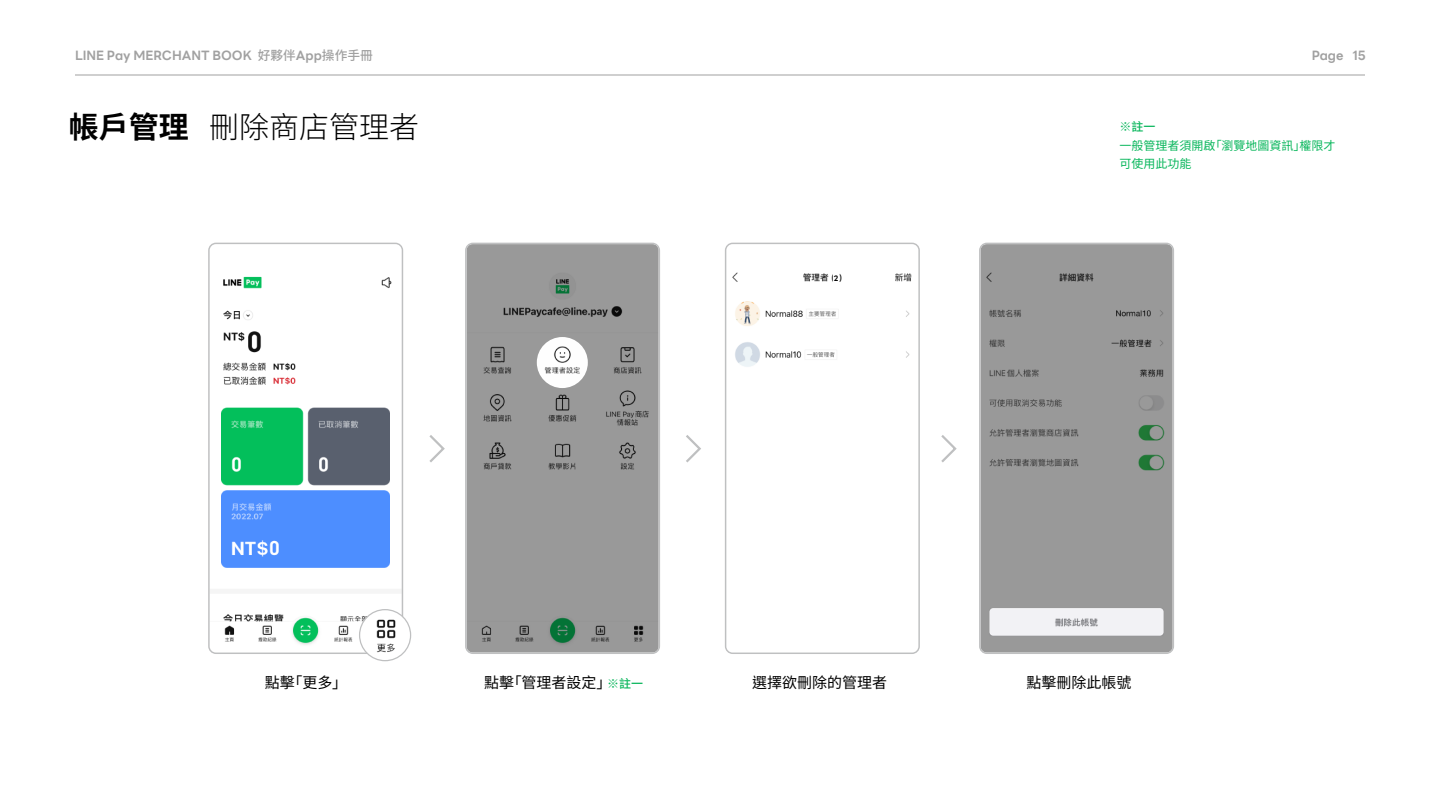
<style>
.page{position:relative;width:1440px;height:810px;background:#fff}
.page>*{position:absolute;margin:0;border:0;box-sizing:border-box;transform-origin:0 0}
.t1{font:300 30px "Noto Sans CJ Ktc";color:#000}
.t2{font:15px "Noto Sans CJ Ktc";color:#000}
.t3{font:700 12.75px "LINE Seed";color:#a1a1a1}
.t4{font:12px/18.8px "Noto Sans CJ Ktc";color:#08b65b}
.t5{font:700 7.5px "LINE Seed Sans";color:#000}
.s1{font-family:"Noto Sans CJ Ktc";font-weight:500}
.s2{font-weight:700}
.s3{font-weight:500}
.s4{font-size:12px;color:#08b65b}
.s5{font-weight:500;font-size:12px;color:#08b65b}
</style>
<div class="page">
<svg style="left:208px;top:243px;width:195px;height:411px"></svg>
<svg style="left:465px;top:243px;width:195px;height:411px;background:#989998"></svg>
<svg style="left:686px;top:435px;width:15px;height:28px"></svg>
<svg style="left:429px;top:435px;width:16px;height:27px"></svg>
<svg style="left:941px;top:435px;width:16px;height:28px"></svg>
<img style="left:360px;top:610px;width:51px;height:51px;border-radius:26px">
<div style="left:359px;top:609px;width:52px;height:52px;border:1px solid #bfc0c1;border-radius:50%"></div>
<svg style="left:979px;top:243px;width:195px;height:411px;background:#9d9d9d"></svg>
<svg style="left:725px;top:243px;width:195px;height:411px"></svg>
<div style="left:834px;top:274px;width:5px;height:8px;background:#fff"></div>
<hr style="left:75px;top:75px;width:1290px;height:1px;background:#a1a1a1">
<p class="t3" style="left:75px;top:50px;width:299px">LINE Pay MERCHANT BOOK <span class="s1">好夥伴</span>App<span class="s1">操作手冊</span></p>
<p class="t3" style="left:1312px;top:50px;width:56px">Page 15</p>
<h1 class="t1" style="left:69px;top:110px;width:352px"><span class="s2">帳戶管理</span> 刪除商店管理者</h1>
<p class="t5" style="left:834px;top:275px;width:6px">2</p>
<p class="t4" style="left:1120px;top:117px;width:217px">※<span class="s3">註一<br></span>一般管理者須開啟「瀏覽地圖資訊」權限才可使用此功能</p>
<p class="t2" style="left:265px;top:674px;width:84px">點擊「更多」</p>
<p class="t2" style="left:484px;top:674px;width:160px">點擊「管理者設定」<span class="s4">※</span><span class="s5">註一</span></p>
<p class="t2" style="left:752px;top:674px;width:136px">選擇欲刪除的管理者</p>
<p class="t2" style="left:1027px;top:674px;width:106px">點擊刪除此帳號</p>
</div>
